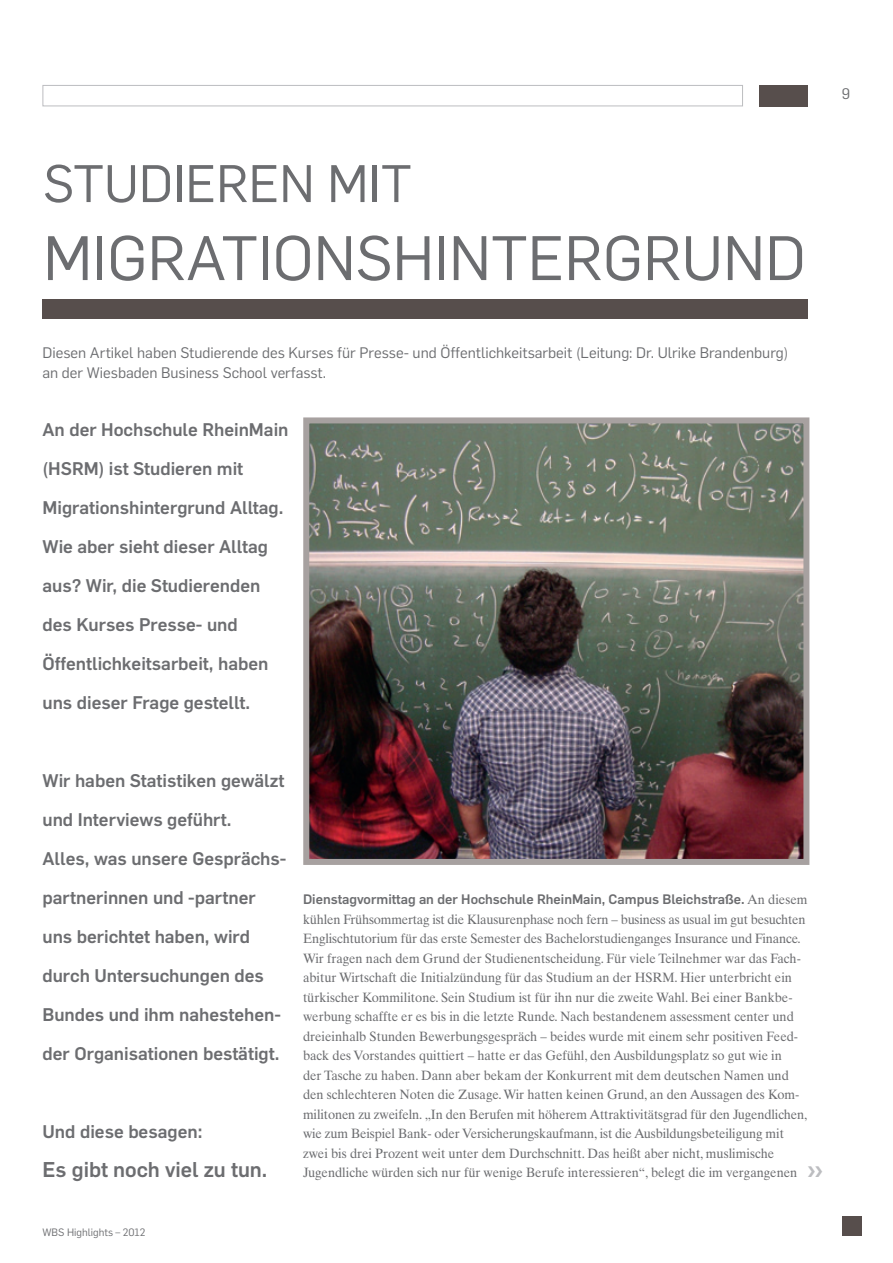
<style>
.page{position:relative;width:893px;height:1263px;background:#fff}
.page>*{position:absolute;margin:0;border:0;box-sizing:border-box;transform-origin:0 0}
.t1{font:61.5px "Flama";color:#6c6d70}
.t2{font:51.75px "Flama";color:#6c6d70}
.t3{font:500 21px "Flama";color:#6c6d70}
.t4{font:500 18px/39px "Flama";color:#6c6d70}
.t5{font:15px/19.5px "Flama";color:#6c6d70}
.t6{font:13.5px/19.5px "Times Ten LT";color:#6c6d70;scale:.95 1}
.t7{font:500 13.5px "Flama";color:#6c6d70}
.t8{font:10.5px "Flama";color:#6c6d70}
.s1{font-family:"Times Ten LT";font-weight:400}
.s2{font-family:"Monotype Sorts";font-size:15px;color:#bcbdc0}
</style>
<div class="page">
<div style="left:759px;top:85px;width:49px;height:21px;background:#574e4c"></div>
<div style="left:43px;top:85px;width:700px;height:21px;border:1px solid #bcbdc0"></div>
<div style="left:842px;top:1216px;width:19px;height:20px;background:#574e4c"></div>
<div style="left:43px;top:300px;width:765px;height:19px;background:#574e4c"></div>
<img style="left:310px;top:424px;width:492px;height:434px">
<div style="left:303px;top:417px;width:506px;height:448px;border:6px solid #a7a1a0"></div>
<p class="t5" style="left:842px;top:86px;width:10px">9</p>
<h2 class="t2" style="left:43px;top:165px;width:370px">STUDIEREN MIT</h2>
<h1 class="t1" style="left:43px;top:236px;width:764px">MIGRATIONSHINTERGRUND</h1>
<p class="t5" style="left:43px;top:344px;width:747px">Diesen Artikel haben Studierende des Kurses für Presse- und Öffentlichkeitsarbeit (Leitung: Dr. Ulrike Brandenburg) an der Wiesbaden Business School verfasst.</p>
<h3 class="t4" style="left:43px;top:412px;width:247px">An der Hochschule RheinMain (HSRM) ist Studieren mit<br>Migrationshintergrund Alltag.<br>Wie aber sieht dieser Alltag aus? Wir, die Studierenden des Kurses Presse- und<br>Öffentlichkeits arbeit, haben uns dieser Frage gestellt.</h3>
<h3 class="t4" style="left:43px;top:763px;width:245px">Wir haben Statistiken gewälzt und Interviews geführt.<br>Alles, was unsere Gesprächs - partnerinnen und -partner uns berichtet haben, wird durch Untersuchungen des<br>Bundes und ihm nahestehen&shy;der Organisationen bestätigt.</h3>
<h3 class="t4" style="left:43px;top:1114px;width:161px">Und diese besagen:</h3>
<h3 class="t3" style="left:43px;top:1162px;width:226px">Es gibt noch viel zu tun.</h3>
<p class="t7" style="left:303px;top:894px;width:506px">Dienstagvormittag an der Hochschule RheinMain, Campus Bleichstraße. <span class="s1">An diesem</span></p>
<p class="t6" style="left:303px;top:911px;width:548px">küh len Frühsommertag ist die Klausurenphase noch fern – business as usual im gut besuch ten Englischtutorium für das erste Semester des Bachelorstudienganges Insurance und Finance.<br>Wir fragen nach dem Grund der Studienentscheidung. Für viele Teilnehmer war das Fach - abitur Wirtschaft die Initialzündung für das Studium an der HSRM. Hier unterbricht ein türkischer Kommilitone. Sein Studium ist für ihn nur die zweite Wahl. Bei einer Bankbe -<br>wer bung schaffte er es bis in die letzte Runde. Nach bestandenem assessment center und dreieinhalb Stunden Bewerbungsgespräch – beides wurde mit einem sehr positiven Feed - back des Vorstandes quittiert – hatte er das Gefühl, den Ausbildungsplatz so gut wie in<br>der Tasche zu haben. Dann aber bekam der Konkurrent mit dem deutschen Namen und<br>den schlechteren Noten die Zusage. Wir hatten keinen Grund, an den Aussagen des Kom - militonen zu zweifeln. „In den Berufen mit höherem Attraktivitätsgrad für den Jugend lichen, wie zum Beispiel Bank- oder Versicherungskaufmann, ist die Ausbildungs be teili gung mit<br>zwei bis drei Prozent weit unter dem Durchschnitt. Das heißt aber nicht, muslimische Jugendliche würden sich nur für wenige Berufe interessieren“, belegt die im vergangenen <span class="s2">❯❯</span></p>
<p class="t8" style="left:43px;top:1228px;width:104px">WBS Highlights – 2012</p>
</div>
